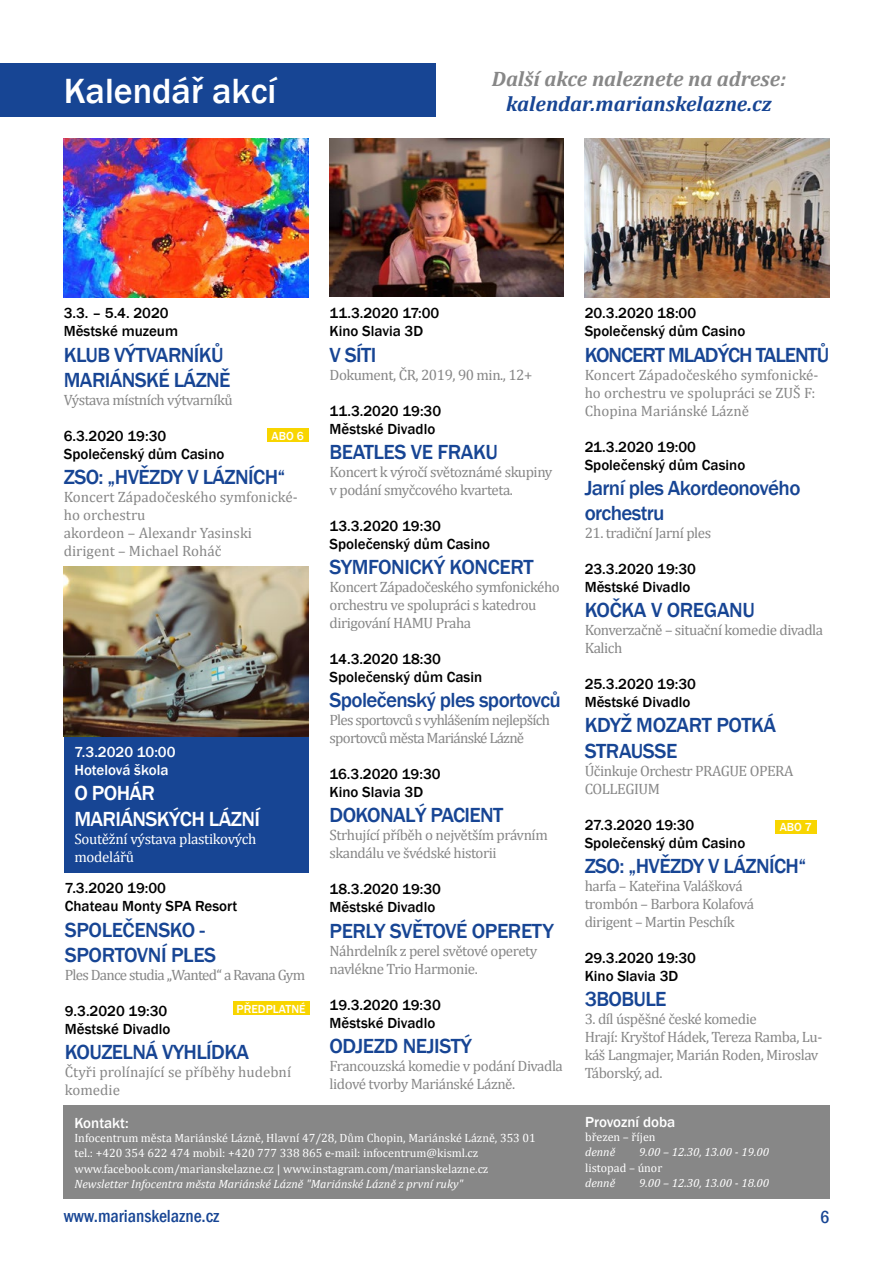
<style>
.page{position:relative;width:893px;height:1263px;background:#fff}
.page>*{position:absolute;margin:0;border:0;box-sizing:border-box;transform-origin:0 0}
.t1{font:500 36px "Franklin Gothic";color:#fff}
.t2{font:500 21px/25.2px "Franklin Gothic";letter-spacing:-.03em;color:#174594}
.t3{font:italic 700 21px "Cambria";color:#878787}
.t4{font:italic 700 21px "Cambria";color:#174594}
.t5{font:500 21px/25.2px "Franklin Gothic";letter-spacing:-.03em;color:#fff}
.t6{font:500 21px "Franklin Gothic";letter-spacing:-.05em;color:#174594}
.t7{font:500 condensed 18px "Franklin Gothic";color:#174594}
.t8{font:15px/18px "Cambria";letter-spacing:-.03em;color:#878787}
.t9{font:500 15px/18px "Franklin Gothic";color:#000}
.t10{font:15px/18px "Cambria";color:#878787}
.t11{font:15px/18px "Cambria";letter-spacing:-.05em;color:#878787}
.t12{font:500 15px/18px "Franklin Gothic";color:#fff}
.t13{font:15px/18px "Cambria";letter-spacing:-.02em;color:#fff}
.t14{font:12px/14.4px "Cambria";color:#fff}
.t15{font:italic 12px "Cambria";color:#fff}
.t16{font:500 12px "Franklin Gothic";color:#fff}
</style>
<div class="page">
<div style="left:0;top:64px;width:436px;height:53px;background:#174594"></div>
<div style="left:574px;top:1106px;width:256px;height:93px;background:#878787"></div>
<div style="left:64px;top:1106px;width:510px;height:93px;background:#878787"></div>
<img style="left:64px;top:138px;width:244px;height:159px">
<img style="left:330px;top:138px;width:233px;height:159px">
<img style="left:585px;top:138px;width:244px;height:159px">
<div style="left:267px;top:428px;width:41px;height:14px;background:#f8d500"></div>
<div style="left:233px;top:1001px;width:76px;height:14px;background:#f8d500"></div>
<div style="left:775px;top:820px;width:41px;height:13px;background:#f8d500"></div>
<div style="left:64px;top:736px;width:244px;height:136px;background:#174594"></div>
<img style="left:64px;top:567px;width:244px;height:169px">
<h1 class="t1" style="left:64px;top:69px;width:214px">Kalendář akcí</h1>
<h2 class="t3" style="left:492px;top:64px;width:296px">Další akce naleznete na adrese:</h2>
<h2 class="t4" style="left:506px;top:89px;width:267px">kalendar.marianskelazne.cz</h2>
<p class="t9" style="left:64px;top:305px;width:116px">3.3. – 5.4. 2020<br>Městské muzeum</p>
<h2 class="t2" style="left:64px;top:342px;width:168px">KLUB VÝTVARNÍKŮ<br>MARIÁNSKÉ LÁZNĚ</h2>
<p class="t8" style="left:64px;top:391px;width:170px">Výstava místních výtvarníků</p>
<p class="t9" style="left:64px;top:427px;width:162px">6.3.2020 19:30<br>Společenský dům Casino</p>
<h2 class="t2" style="left:64px;top:465px;width:223px">ZSO: „HVĚZDY V LÁZNÍCH“</h2>
<p class="t10" style="left:64px;top:488px;width:235px">Koncert Západočeského symfonické&shy;ho orchestru<br>akordeon – Alexandr Yasinski dirigent – Michael Roháč</p>
<p class="t16" style="left:272px;top:428px;width:34px">ABO 6</p>
<p class="t12" style="left:74px;top:743px;width:103px">7.3.2020 10:00<br>Hotelová škola</p>
<h2 class="t5" style="left:74px;top:781px;width:187px">O POHÁR<br>MARIÁNSKÝCH LÁZNÍ</h2>
<p class="t13" style="left:74px;top:829px;width:184px">Soutěžní výstava plastikových modelářů</p>
<p class="t9" style="left:65px;top:879px;width:174px">7.3.2020 19:00<br>Chateau Monty SPA Resort</p>
<h2 class="t2" style="left:65px;top:917px;width:153px">SPOLEČENSKO -<br>SPORTOVNÍ PLES</h2>
<p class="t11" style="left:65px;top:966px;width:242px">Ples Dance studia ‚‚Wanted‘‘ a Ravana Gym</p>
<p class="t9" style="left:65px;top:1002px;width:107px">9.3.2020 19:30<br>Městské Divadlo</p>
<h2 class="t2" style="left:65px;top:1040px;width:186px">KOUZELNÁ VYHLÍDKA</h2>
<p class="t10" style="left:65px;top:1063px;width:228px">Čtyři prolínající se příběhy hudební komedie</p>
<p class="t16" style="left:237px;top:1001px;width:70px">PŘEDPLATNÉ</p>
<p class="t9" style="left:330px;top:305px;width:111px">11.3.2020 17:00<br>Kino Slavia 3D</p>
<h2 class="t2" style="left:330px;top:342px;width:48px">V SÍTI</h2>
<p class="t8" style="left:330px;top:365px;width:204px">Dokument, ČR, 2019, 90 min., 12+</p>
<p class="t9" style="left:330px;top:402px;width:113px">11.3.2020 19:30<br>Městské Divadlo</p>
<h2 class="t2" style="left:330px;top:439px;width:170px">BEATLES VE FRAKU</h2>
<p class="t8" style="left:330px;top:463px;width:224px">Koncert k výročí světoznámé skupiny v podání smyčcového kvarteta.</p>
<p class="t9" style="left:330px;top:517px;width:162px">13.3.2020 19:30<br>Společenský dům Casino</p>
<h2 class="t2" style="left:330px;top:555px;width:206px">SYMFONICKÝ KONCERT</h2>
<p class="t8" style="left:330px;top:578px;width:232px">Koncert Západočeského symfonického orchestru ve spolupráci s katedrou dirigování HAMU Praha</p>
<p class="t9" style="left:330px;top:650px;width:154px">14.3.2020 18:30<br>Společenský dům Casin</p>
<h2 class="t2" style="left:330px;top:688px;width:233px">Společenský ples sportovců</h2>
<p class="t11" style="left:330px;top:711px;width:222px">Ples sportovců s vyhlášením nejlepších sportovců města Mariánské Lázně</p>
<p class="t9" style="left:330px;top:765px;width:113px">16.3.2020 19:30<br>Kino Slavia 3D</p>
<h2 class="t2" style="left:330px;top:803px;width:175px">DOKONALÝ PACIENT</h2>
<p class="t8" style="left:330px;top:826px;width:220px">Strhující příběh o největším právním skandálu ve švédské historii</p>
<p class="t9" style="left:330px;top:881px;width:113px">18.3.2020 19:30<br>Městské Divadlo</p>
<h2 class="t2" style="left:330px;top:918px;width:226px">PERLY SVĚTOVÉ OPERETY</h2>
<p class="t8" style="left:330px;top:941px;width:209px">Náhrdelník z perel světové operety navlékne Trio Harmonie.</p>
<p class="t9" style="left:330px;top:996px;width:113px">19.3.2020 19:30<br>Městské Divadlo</p>
<h2 class="t2" style="left:330px;top:1033px;width:144px">ODJEZD NEJISTÝ</h2>
<p class="t8" style="left:330px;top:1057px;width:235px">Francouzská komedie v podání Divadla lidové tvorby Mariánské Lázně.</p>
<p class="t9" style="left:585px;top:305px;width:162px">20.3.2020 18:00<br>Společenský dům Casino</p>
<h2 class="t6" style="left:585px;top:342px;width:246px">KONCERT MLADÝCH TALENTŮ</h2>
<p class="t10" style="left:585px;top:365px;width:235px">Koncert Západočeského symfonické&shy;ho orchestru ve spolupráci se ZUŠ F:<br>Chopina Mariánské Lázně</p>
<p class="t9" style="left:585px;top:438px;width:162px">21.3.2020 19:00<br>Společenský dům Casino</p>
<h2 class="t2" style="left:585px;top:475px;width:217px">Jarní ples Akordeonového orchestru</h2>
<p class="t8" style="left:585px;top:524px;width:128px">21. tradiční Jarní ples</p>
<p class="t9" style="left:585px;top:560px;width:113px">23.3.2020 19:30<br>Městské Divadlo</p>
<h2 class="t2" style="left:585px;top:598px;width:172px">KOČKA V OREGANU</h2>
<p class="t8" style="left:585px;top:621px;width:240px">Konverzačně – situační komedie divadla<br>Kalich</p>
<p class="t9" style="left:585px;top:675px;width:113px">25.3.2020 19:30<br>Městské Divadlo</p>
<h2 class="t2" style="left:585px;top:713px;width:193px">KDYŽ MOZART POTKÁ<br>STRAUSSE</h2>
<p class="t8" style="left:585px;top:761px;width:210px">Účinkuje Orchestr PRAGUE OPERA<br>COLLEGIUM</p>
<p class="t9" style="left:585px;top:816px;width:162px">27.3.2020 19:30<br>Společenský dům Casino</p>
<h2 class="t2" style="left:585px;top:853px;width:223px">ZSO: „HVĚZDY V LÁZNÍCH“</h2>
<p class="t8" style="left:585px;top:877px;width:171px">harfa – Kateřina Valášková trombón – Barbora Kolafová dirigent – Martin Peschík</p>
<p class="t9" style="left:585px;top:949px;width:113px">29.3.2020 19:30<br>Kino Slavia 3D</p>
<h2 class="t2" style="left:585px;top:987px;width:83px">3BOBULE</h2>
<p class="t8" style="left:585px;top:1010px;width:239px">3. díl úspěšné české komedie<br>Hrají: Kryštof Hádek, Tereza Ramba, Lu&shy;káš Langmajer, Marián Roden, Miroslav<br>Táborský, ad.</p>
<p class="t16" style="left:780px;top:819px;width:34px">ABO 7</p>
<p class="t12" style="left:74px;top:1114px;width:56px">Kontakt:</p>
<p class="t14" style="left:74px;top:1131px;width:463px">Infocentrum města Mariánské Lázně, Hlavní 47/28, Dům Chopin, Mariánské Lázně, 353 01 tel.: +420 354 622 474 mobil: +420 777 338 865 e-mail: infocentrum@kisml.cz</p>
<p class="t14" style="left:74px;top:1162px;width:415px">www.facebook.com/marianskelazne.cz | www.instagram.com/marianskelazne.cz</p>
<p class="t15" style="left:74px;top:1175px;width:390px">Newsletter Infocentra města Mariánské Lázně "Mariánské Lázně z první ruky"</p>
<p class="t12" style="left:585px;top:1113px;width:92px">Provozní doba</p>
<p class="t14" style="left:585px;top:1130px;width:72px">březen – říjen</p>
<p class="t15" style="left:585px;top:1143px;width:32px">denně</p>
<p class="t15" style="left:639px;top:1143px;width:132px">9.00 – 12.30, 13.00 - 19.00</p>
<p class="t14" style="left:585px;top:1161px;width:79px">listopad – únor</p>
<p class="t15" style="left:585px;top:1174px;width:32px">denně</p>
<p class="t15" style="left:639px;top:1174px;width:132px">9.00 – 12.30, 13.00 - 18.00</p>
<p class="t7" style="left:64px;top:1204px;width:157px">www.marianskelazne.cz</p>
<p class="t7" style="left:820px;top:1205px;width:11px">6</p>
</div>
